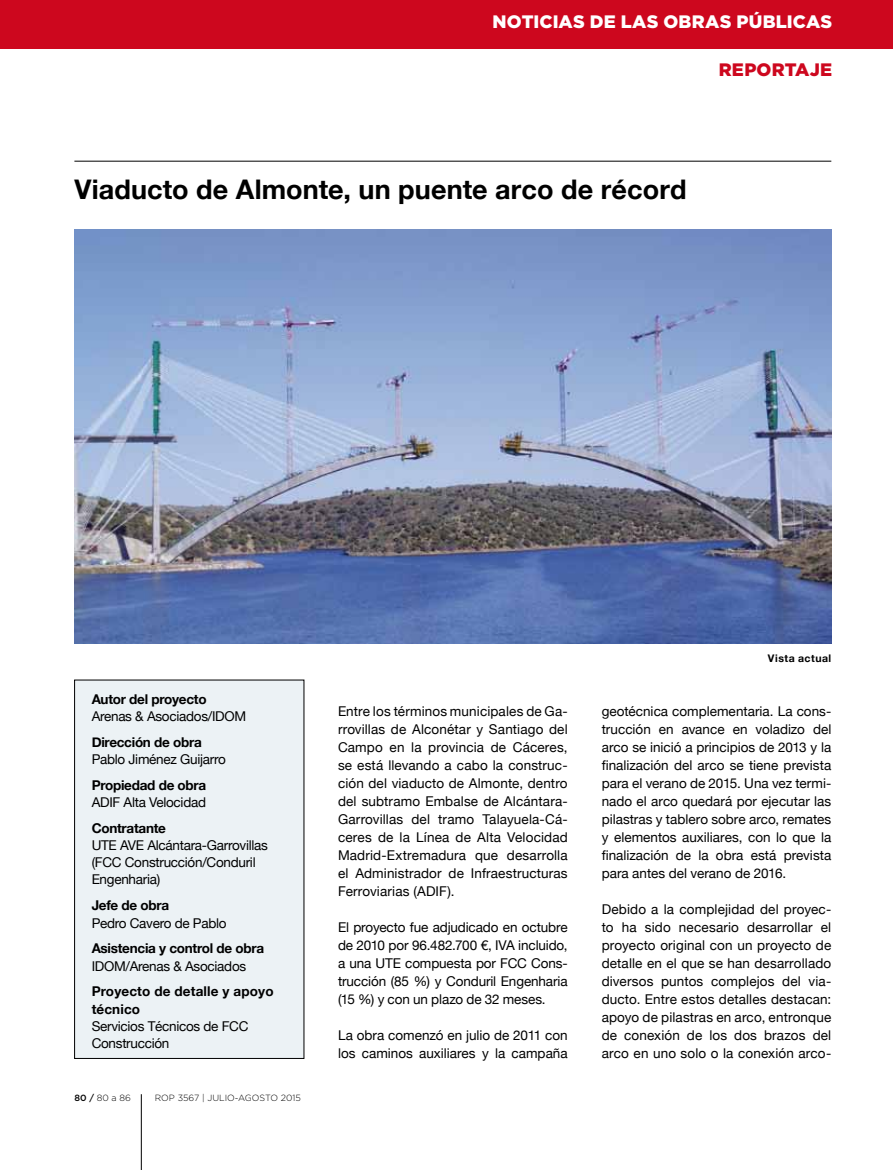
<style>
.page{position:relative;width:893px;height:1170px;background:#fff}
.page>*{position:absolute;margin:0;border:0;box-sizing:border-box;transform-origin:0 0}
.t1{font:700 27px "Helvetica Neue";letter-spacing:.005em;color:#000}
.t2{font:900 18px "Gotham";letter-spacing:.01em;color:#fff}
.t3{font:900 18px "Gotham";letter-spacing:.01em;color:#cd071e}
.t4{font:13.5px/18px "Helvetica Neue";letter-spacing:-.01em;color:#000;text-align:justify}
.t5{font:700 13.5px "Helvetica Neue";letter-spacing:-.02em;color:#000}
.t6{font:700 13.5px/17.2px "Helvetica Neue";letter-spacing:.01em;color:#000}
.t7{font:700 10.5px "Helvetica Neue";letter-spacing:.05em;color:#000}
.t8{font:300 9px "Gotham";color:#000}
.s1{font-weight:500}
</style>
<div class="page">
<hr style="left:141px;top:1094px;width:1px;height:75px;background:#000">
<div style="left:0;top:0;width:893px;height:48px;background:#cd071e"></div>
<div style="left:75px;top:680px;width:229px;height:378px;background:#ecf2f5"></div>
<hr style="left:74px;top:161px;width:757px;height:1px;background:#000">
<img style="left:74px;top:230px;width:757px;height:414px">
<h2 class="t2" style="left:493px;top:10px;width:341px">NOTICIAS DE LAS OBRAS PÚBLICAS</h2>
<h2 class="t3" style="left:719px;top:57px;width:115px">REPORTAJE</h2>
<h1 class="t1" style="left:74px;top:173px;width:614px">Viaducto de Almonte, un puente arco de récord</h1>
<p class="t7" style="left:768px;top:651px;width:65px">Vista actual</p>
<p class="t5" style="left:92px;top:690px;width:116px">Autor del proyecto</p>
<p class="t4" style="left:92px;top:706px;width:156px">Arenas &amp; Asociados/IDOM</p>
<p class="t5" style="left:92px;top:733px;width:112px">Dirección de obra</p>
<p class="t4" style="left:92px;top:749px;width:136px">Pablo Jiménez Guijarro</p>
<p class="t5" style="left:92px;top:776px;width:116px">Propiedad de obra</p>
<p class="t4" style="left:92px;top:792px;width:116px">ADIF Alta Velocidad</p>
<p class="t5" style="left:92px;top:819px;width:76px">Contratante</p>
<p class="t4" style="left:92px;top:836px;width:178px;line-height:17.2px;text-align:left">UTE AVE Alcántara-Garrovillas (FCC Construcción/Conduril<br>Engenharia)</p>
<p class="t5" style="left:92px;top:897px;width:79px">Jefe de obra</p>
<p class="t4" style="left:92px;top:913px;width:136px">Pedro Cavero de Pablo</p>
<p class="t5" style="left:92px;top:940px;width:174px">Asistencia y control de obra</p>
<p class="t4" style="left:92px;top:956px;width:156px">IDOM/Arenas &amp; Asociados</p>
<p class="t6" style="left:92px;top:982px;width:184px">Proyecto de detalle y apoyo técnico</p>
<p class="t4" style="left:92px;top:1017px;width:158px;line-height:17.2px">Servicios Técnicos de FCC<br>Construcción</p>
<p class="t8" style="left:74px;top:1092px;width:58px"><span class="s1">80 /</span> 80 a 86</p>
<p class="t8" style="left:155px;top:1092px;width:148px">ROP 3567 | JULIO-AGOSTO 2015</p>
<p class="t4" style="left:338px;top:702px;width:231px">Entre los términos municipales de Ga&shy;rrovillas de Alconétar y Santiago del Campo en la provincia de Cáceres, se está llevando a cabo la construc&shy;ción del viaducto de Almonte, dentro del subtramo Embalse de Alcántara-Garrovillas del tramo Talayuela-Cá&shy;ceres de la Línea de Alta Velocidad Madrid-Extremadura que desarrolla el Administrador de Infraestructuras Ferroviarias (ADIF).</p>
<p class="t4" style="left:338px;top:918px;width:231px">El proyecto fue adjudicado en octubre de 2010 por 96.482.700 €, IVA incluido, a una UTE compuesta por FCC Cons&shy;trucción (85 %) y Conduril Engenharia (15 %) y con un plazo de 32 meses.</p>
<p class="t4" style="left:338px;top:1026px;width:231px">La obra comenzó en julio de 2011 con los caminos auxiliares y la campaña</p>
<p class="t4" style="left:602px;top:702px;width:231px">geotécnica complementaria. La cons&shy;trucción en avance en voladizo del arco se inició a principios de 2013 y la finalización del arco se tiene prevista para el verano de 2015. Una vez termi&shy;nado el arco quedará por ejecutar las pilastras y tablero sobre arco, remates y elementos auxiliares, con lo que la finalización de la obra está prevista para antes del verano de 2016.</p>
<p class="t4" style="left:602px;top:900px;width:231px">Debido a la complejidad del proyec&shy;to ha sido necesario desarrollar el proyecto original con un proyecto de detalle en el que se han desarrollado diversos puntos complejos del via&shy;ducto. Entre estos detalles destacan: apoyo de pilastras en arco, entronque de conexión de los dos brazos del arco en uno solo o la conexión arco-</p>
</div>
